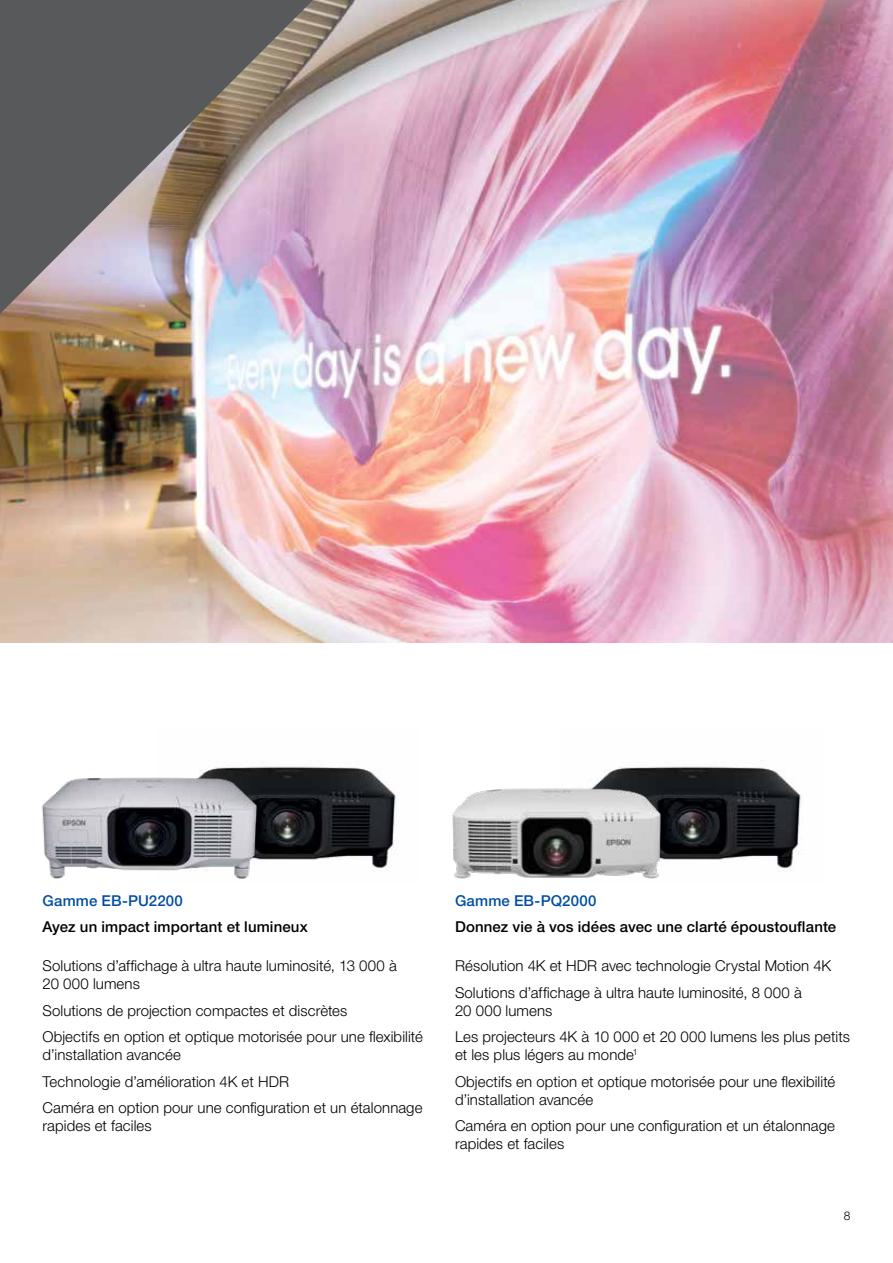
<style>
.page{position:relative;width:893px;height:1263px;background:#fff}
.page>*{position:absolute;margin:0;border:0;box-sizing:border-box;transform-origin:0 0}
.t1{font:300 15px/26.5px "Helvetica Neue LT Pro";letter-spacing:.005em;color:#000}
.t2{font:500 15px "Helvetica Neue LT Pro";letter-spacing:.01em;color:#000}
.t3{font:500 15px "Helvetica Neue LT Pro";letter-spacing:.01em;color:#034ea2}
.t4{font:300 12px "Helvetica Neue LT Pro";color:#000}
</style>
<div class="page">
<img style="left:327px;top:0;width:566px;height:642px">
<img style="left:0;top:0;width:327px;height:642px">
<img style="left:280px;top:766px;width:117px;height:106px">
<img style="left:41px;top:766px;width:239px;height:113px">
<img style="left:688px;top:766px;width:114px;height:106px">
<img style="left:452px;top:766px;width:236px;height:113px">
<p class="t3" style="left:43px;top:891px;width:142px">Gamme EB-PU2200</p>
<p class="t2" style="left:43px;top:918px;width:267px">Ayez un impact important et lumineux</p>
<p class="t1" style="left:43px;top:957px;width:356px;line-height:18px">Solutions d’affichage à ultra haute luminosité, 13 000 à<br>20 000 lumens</p>
<p class="t1" style="left:43px;top:997px;width:382px">Solutions de projection compactes et discrètes<br>Objectifs en option et optique motorisée pour une flexibilité</p>
<p class="t1" style="left:43px;top:1041px;width:382px">d’installation avancée<br>Technologie d’amélioration 4K et HDR<br>Caméra en option pour une configuration et un étalonnage</p>
<p class="t1" style="left:43px;top:1112px;width:111px">rapides et faciles</p>
<p class="t3" style="left:455px;top:891px;width:143px">Gamme EB-PQ2000</p>
<p class="t2" style="left:455px;top:918px;width:383px">Donnez vie à vos idées avec une clarté époustouflante</p>
<p class="t1" style="left:455px;top:952px;width:378px">Résolution 4K et HDR avec technologie Crystal Motion 4K<br>Solutions d’affichage à ultra haute luminosité, 8 000 à</p>
<p class="t1" style="left:455px;top:997px;width:396px">20 000 lumens<br>Les projecteurs 4K à 10 000 et 20 000 lumens les plus petits</p>
<p class="t1" style="left:455px;top:1041px;width:382px">et les plus légers au monde<sup>1<br></sup>Objectifs en option et optique motorisée pour une flexibilité</p>
<p class="t1" style="left:455px;top:1086px;width:382px">d’installation avancée<br>Caméra en option pour une configuration et un étalonnage</p>
<p class="t1" style="left:455px;top:1130px;width:111px">rapides et faciles</p>
<p class="t4" style="left:844px;top:1209px;width:8px">8</p>
</div>
